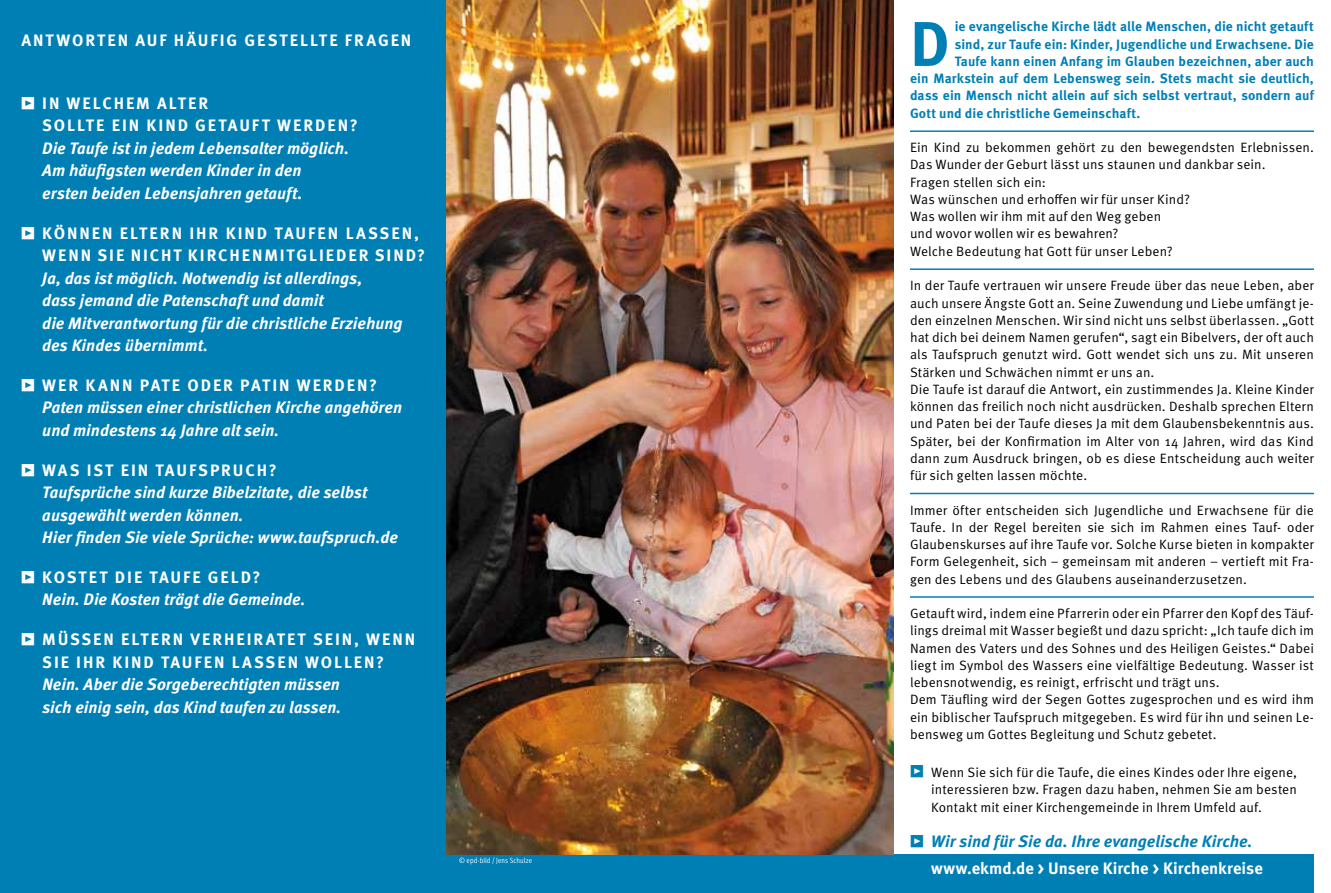
<style>
.page{position:relative;width:1331px;height:893px;background:#fff}
.page>*{position:absolute;margin:0;border:0;box-sizing:border-box;transform-origin:0 0}
.t1{font:700 63.15px "Meta OT";color:#007fb5}
.t2{font:italic 700 16.5px/22.5px "Meta OT";color:#fff}
.t3{font:700 16.5px/22.5px "Meta OT";letter-spacing:.115em;color:#fff}
.t4{font:italic 700 16.5px "Meta OT";color:#007fb5}
.t5{font:700 16.5px "Meta OT";letter-spacing:.005em;color:#fff}
.t6{font:13.5px/17.2px "Meta OT";letter-spacing:.005em;color:#000}
.t7{font:700 13.5px "Meta OT";letter-spacing:.01em;color:#007fb5}
.t8{font:7.5px "Meta Cond OT";letter-spacing:.01em;color:#fff}
.s1{font-weight:700;font-style:italic;font-size:16.5px;color:#007fb5}
</style>
<div class="page">
<div style="left:0;top:0;width:446px;height:893px;background:#007fb5"></div>
<div style="left:438px;top:855px;width:876px;height:38px;background:#007fb5"></div>
<img style="left:446px;top:0;width:447px;height:855px">
<hr style="left:910px;top:130px;width:404px;height:2px;background:#007fb5">
<hr style="left:910px;top:268px;width:404px;height:2px;background:#007fb5">
<hr style="left:910px;top:493px;width:404px;height:1px;background:#007fb5">
<hr style="left:910px;top:596px;width:404px;height:2px;background:#007fb5">
<p class="t3" style="left:21px;top:30px;width:392px">Ant worten auf häufig gestellte Fragen</p>
<p class="t3" style="left:42px;top:92px;width:317px;text-indent:-21px">• I n welchem Alter<br>sollte ein Kind getauft werden?</p>
<p class="t2" style="left:42px;top:137px;width:308px">Die Taufe ist in jedem Lebensalter möglich.<br>Am häufigsten werden Kinder in den ersten beiden Lebensjahren getauft.</p>
<p class="t3" style="left:42px;top:222px;width:378px;text-indent:-21px">• Können Eltern ihr Kind taufen lassen, wenn sie nicht Kirchenmitgliede</p>
<p class="t3" style="left:359px;top:244px;width:68px">r sind?</p>
<p class="t2" style="left:42px;top:267px;width:362px">Ja, das ist möglich. Notwendig ist allerdings,<br>dass jemand die Patenschaft und damit<br>die Mitverantwortung für die christliche Erziehung des Kindes übernimmt.</p>
<p class="t3" style="left:21px;top:374px;width:27px">• We</p>
<p class="t3" style="left:68px;top:374px;width:310px">r k ann Pate oder Pat in werden?</p>
<p class="t2" style="left:42px;top:397px;width:361px">Paten müssen einer christlichen Kirche angehören und mindestens 14 Jahre alt sein.</p>
<p class="t3" style="left:21px;top:459px;width:257px">• Was ist ein Taufspruch?</p>
<p class="t2" style="left:42px;top:482px;width:357px">Taufsprüche sind kurze Bibelzitate, die selbst ausgewählt werden können.<br>Hier finden Sie viele Sprüche: www.taufspruch.de</p>
<p class="t3" style="left:21px;top:566px;width:69px">• Kostet</p>
<p class="t3" style="left:115px;top:566px;width:147px">die Taufe Geld?</p>
<p class="t2" style="left:42px;top:589px;width:265px">Nein. Die Kosten trägt die Gemeinde.</p>
<p class="t3" style="left:21px;top:629px;width:267px">• Müssen Eltern verheiratet</p>
<p class="t3" style="left:42px;top:629px;width:374px;text-indent:271px">sein, wenn sie ihr Kind taufen lassen wollen?</p>
<p class="t2" style="left:42px;top:674px;width:300px">Nein. Aber die Sorgeberechtigten müssen sich einig sein, das Kind taufen zu lassen.</p>
<p class="t8" style="left:459px;top:856px;width:74px">© epd-bild / Jens Schulze</p>
<h1 class="t1" style="left:910px;top:6px;width:41px">D</h1>
<p class="t7" style="left:955px;top:19px;width:361px">ie evangelische Kirche lädt alle Menschen, die nicht getauft</p>
<p class="t7" style="left:955px;top:36px;width:361px">sind, zur Taufe ein: Kinder, Jugendliche und Erwachsene. Die</p>
<p class="t7" style="left:955px;top:53px;width:361px">Taufe kann einen Anfang im Glauben bezeichnen, aber auch</p>
<p class="t7" style="left:910px;top:70px;width:405px">ein Markstein auf dem Lebensweg sein. Stets macht sie deutlich,</p>
<p class="t7" style="left:910px;top:88px;width:406px">dass ein Mensch nicht allein auf sich selbst vertraut, sondern auf</p>
<p class="t7" style="left:910px;top:105px;width:232px">Gott und die christliche Gemeinschaft.</p>
<p class="t6" style="left:910px;top:139px;width:405px">Ein Kind zu bekommen gehört zu den bewegendsten Erlebnissen.<br>Das Wunder der Geburt lässt uns staunen und dankbar sein.<br>Fragen stellen sich ein:<br>Was wünschen und erhoffen wir für unser Kind?<br>Was wollen wir ihm mit auf den Weg geben<br>und wovor wollen wir es bewahren?<br>Welche Bedeutung hat Gott für unser Leben?</p>
<p class="t6" style="left:910px;top:277px;width:405px">In der Taufe vertrauen wir unsere Freude über das neue Leben, aber auch unsere Ängste Gott an. Seine Zuwendung und Liebe umfängt je&shy;den einzelnen Menschen. Wir sind nicht uns selbst überlassen. „Gott hat dich bei deinem Namen gerufen“, sagt ein Bibelvers, der oft auch als Taufspruch genutzt wird. Gott wendet sich uns zu. Mit unseren Stärken und Schwächen nimmt er uns an.<br>Die Taufe ist darauf die Antwort, ein zustimmendes Ja. Kleine Kinder können das freilich noch nicht ausdrücken. Deshalb sprechen Eltern und Paten bei der Taufe dieses Ja mit dem Glaubensbekenntnis aus.<br>Später, bei der Konfirmation im Alter von 14 Jahren, wird das Kind dann zum Ausdruck bringen, ob es diese Entscheidung auch weiter für sich gelten lassen möchte.</p>
<p class="t6" style="left:910px;top:502px;width:405px;text-align:justify">Immer öfter entscheiden sich Jugendliche und Erwachsene für die Taufe. In der Regel bereiten sie sich im Rahmen eines Tauf- oder Glaubenskurses auf ihre Taufe vor. Solche Kurse bieten in kompakter Form Gelegenheit, sich – gemeinsam mit anderen – vertieft mit Fra&shy;gen des Lebens und des Glaubens auseinanderzusetzen.</p>
<p class="t6" style="left:910px;top:605px;width:405px">Getauft wird, indem eine Pfarrerin oder ein Pfarrer den Kopf des Täuf&shy;lings dreimal mit Wasser begießt und dazu spricht: „Ich taufe dich im Namen des Vaters und des Sohnes und des Heiligen Geistes.“ Dabei liegt im Symbol des Wassers eine vielfältige Bedeutung. Wasser ist lebensnotwendig, es reinigt, erfrischt und trägt uns.<br>Dem Täufling wird der Segen Gottes zugesprochen und es wird ihm ein biblischer Taufspruch mitgegeben. Es wird für ihn und seinen Le&shy;bensweg um Gottes Begleitung und Schutz gebetet.</p>
<p class="t6" style="left:931px;top:764px;width:367px;text-align:justify;text-indent:-21px"><span class="s1">•</span> Wenn Sie sich für die Taufe, die eines Kindes oder Ihre eigene, interessieren bzw. Fragen dazu haben, nehmen Sie am besten Kontakt mit einer Kirchengemeinde in Ihrem Umfeld auf.</p>
<p class="t4" style="left:910px;top:832px;width:344px">• Wir sind für Sie da. Ihre evangelische Kirche.</p>
<p class="t5" style="left:931px;top:859px;width:333px">www.ekmd.de &gt; Unsere Kirche &gt; Kirchenkreise</p>
</div>
